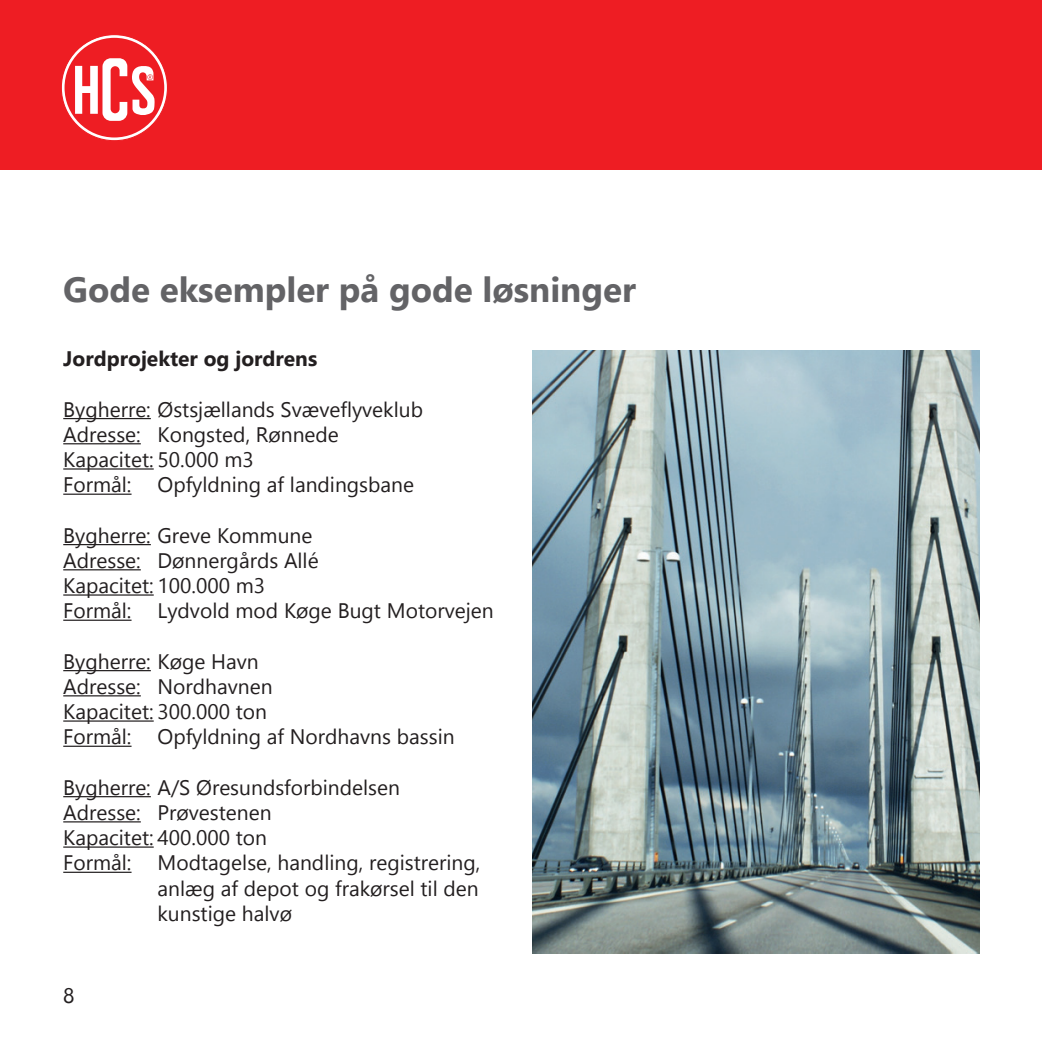
<style>
.page{position:relative;width:1042px;height:1042px;background:#fff}
.page>*{position:absolute;margin:0;border:0;box-sizing:border-box;transform-origin:0 0}
.t1{font:700 35px "Gadugi";color:#636366}
.t2{font:21px/25.2px "Gadugi";color:#231f20}
.t3{font:700 21px "Gadugi";color:#231f20}
</style>
<div class="page">
<div style="left:0;top:0;width:1042px;height:170px;background:#ee1d23"></div>
<svg style="left:61px;top:35px;width:106px;height:106px"></svg>
<hr style="left:63px;top:418px;width:88px;height:1px;background:#231f20">
<hr style="left:63px;top:443px;width:78px;height:1px;background:#231f20">
<hr style="left:63px;top:468px;width:91px;height:1px;background:#231f20">
<hr style="left:63px;top:493px;width:69px;height:2px;background:#231f20">
<hr style="left:63px;top:544px;width:88px;height:1px;background:#231f20">
<hr style="left:63px;top:569px;width:78px;height:1px;background:#231f20">
<hr style="left:63px;top:594px;width:91px;height:1px;background:#231f20">
<hr style="left:63px;top:619px;width:69px;height:2px;background:#231f20">
<hr style="left:63px;top:670px;width:88px;height:1px;background:#231f20">
<hr style="left:63px;top:695px;width:78px;height:1px;background:#231f20">
<hr style="left:63px;top:720px;width:91px;height:1px;background:#231f20">
<hr style="left:63px;top:745px;width:69px;height:2px;background:#231f20">
<hr style="left:63px;top:796px;width:88px;height:1px;background:#231f20">
<hr style="left:63px;top:821px;width:78px;height:1px;background:#231f20">
<hr style="left:63px;top:846px;width:91px;height:1px;background:#231f20">
<hr style="left:63px;top:871px;width:69px;height:2px;background:#231f20">
<img style="left:532px;top:351px;width:447px;height:603px">
<h1 class="t1" style="left:63px;top:269px;width:574px">Gode eksempler på gode løsninger</h1>
<p class="t3" style="left:63px;top:346px;width:255px">Jordprojekter og jordrens</p>
<p class="t2" style="left:63px;top:397px;width:361px">Bygherre: Østsjællands Svæveflyveklub<br>Adresse: Kongsted, Rønnede<br>Kapacitet: 50.000 m3<br>Formål: Opfyldning af landingsbane</p>
<p class="t2" style="left:63px;top:523px;width:432px">Bygherre: Greve Kommune<br>Adresse: Dønnergårds Allé<br>Kapacitet: 100.000 m3<br>Formål: Lydvold mod Køge Bugt Motorvejen</p>
<p class="t2" style="left:63px;top:649px;width:393px">Bygherre: Køge Havn<br>Adresse: Nordhavnen<br>Kapacitet: 300.000 ton<br>Formål: Opfyldning af Nordhavns bassin</p>
<p class="t2" style="left:63px;top:775px;width:338px">Bygherre: A/S Øresundsforbindelsen</p>
<p class="t2" style="left:63px;top:800px;width:210px">Adresse: Prøvestenen</p>
<p class="t2" style="left:63px;top:825px;width:205px">Kapacitet: 400.000 ton</p>
<p class="t2" style="left:63px;top:850px;width:419px">Formål: Modtagelse, handling, registrering,</p>
<p class="t2" style="left:157px;top:875px;width:323px">anlæg af depot og frakørsel til den</p>
<p class="t2" style="left:157px;top:901px;width:136px">kunstige halvø</p>
<p class="t2" style="left:63px;top:982px;width:13px">8</p>
</div>
